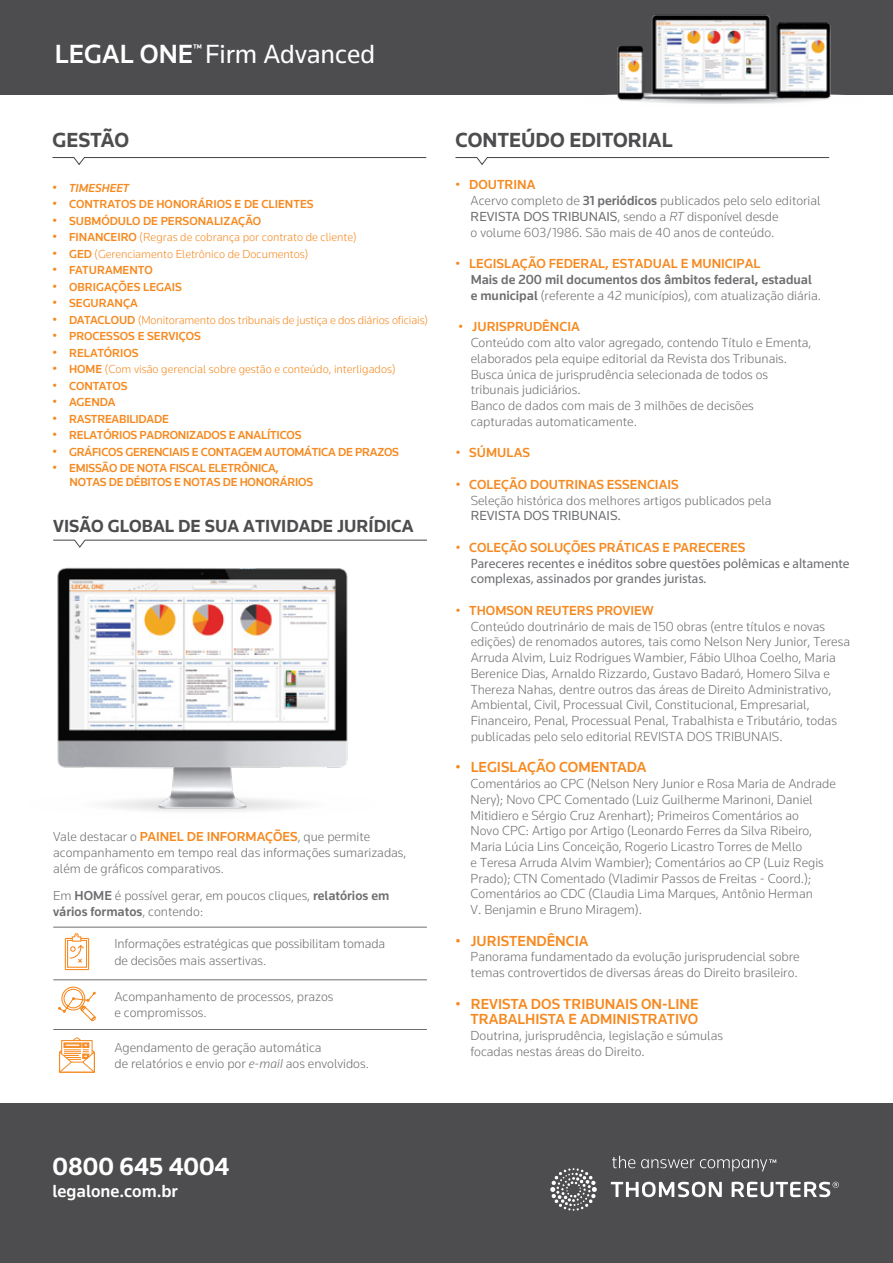
<style>
.page{position:relative;width:893px;height:1263px;background:#fff}
.page>*{position:absolute;margin:0;border:0;box-sizing:border-box;transform-origin:0 0}
.t1{font:27.15px "Knowledge 2017";color:#fff}
.t2{font:700 25.5px "Knowledge 2017";color:#fff}
.t3{font:700 21px "Knowledge 2017";color:#4d4d4f}
.t4{font:700 18px "Knowledge 2017";color:#4d4d4f}
.t5{font:500 18px "Knowledge 2017";color:#fff}
.t6{font:500 15px/15.8px "Knowledge 2017";color:#f6891f;text-align:right}
.t7{font:300 13.5px/15.8px "Knowledge 2017";color:#6d6e71}
.t8{font:300 13.5px/16.2px "Knowledge";color:#6d6e71}
.t9{font:500 13.5px/15.8px "Knowledge 2017";color:#6d6e71}
.t10{font:13.5px/15.8px "Myriad Pro";letter-spacing:-.005em;color:#6d6e71}
.t11{font:500 13.5px "Knowledge 2017";color:#f6891f}
.t12{font:13.5px "Knowledge 2017";color:#6d6e71}
.t13{font:500 12px/13.5px "Knowledge 2017";letter-spacing:-.015em;color:#f6891f}
.t14{font:300 12px "Knowledge 2017";color:#f6891f}
.t15{font:italic 500 12px "Knowledge 2017";color:#f6891f}
.s1{font-weight:500}
.s2{font-weight:300;font-style:normal;font-size:13.5px}
.s3{font-weight:300;font-size:13.5px}
.s4{font-size:13.5px}
.s5{font-weight:500;color:#f6891f}
.s6{font-style:italic}
.s7{color:#f6891f}
.s8{font-weight:400}
.s9{font-weight:300;color:#f6891f}
.s10{font-weight:300}
</style>
<div class="page">
<div style="left:0;top:1103px;width:893px;height:160px;background:#4d4d4f"></div>
<svg style="left:550px;top:1156px;width:289px;height:55px"></svg>
<svg style="left:455px;top:157px;width:375px;height:8px"></svg>
<svg style="left:52px;top:157px;width:375px;height:8px"></svg>
<div style="left:0;top:0;width:893px;height:95px;background:#4d4d4f"></div>
<hr style="left:53px;top:927px;width:374px;height:1px;background:#6d6e71">
<hr style="left:53px;top:1029px;width:374px;height:1px;background:#6d6e71">
<hr style="left:53px;top:979px;width:374px;height:1px;background:#6d6e71">
<svg style="left:59px;top:1037px;width:36px;height:36px"></svg>
<svg style="left:58px;top:986px;width:38px;height:36px"></svg>
<svg style="left:64px;top:933px;width:26px;height:38px"></svg>
<svg style="left:53px;top:539px;width:374px;height:9px"></svg>
<img style="left:57px;top:567px;width:291px;height:245px">
<img style="left:610px;top:14px;width:228px;height:90px">
<h1 class="t1" style="left:55px;top:37px;width:322px"><span class="s1">LEGAL ONE</span><sup>™</sup> Firm Advanced</h1>
<h3 class="t3" style="left:53px;top:127px;width:78px">GESTÃO</h3>
<h3 class="t3" style="left:455px;top:127px;width:219px">CONTEÚDO EDITORIAL</h3>
<p class="t15" style="left:53px;top:180px;width:78px"><span class="s2">•</span> TIMESHEET</p>
<p class="t13" style="left:53px;top:197px;width:263px"><span class="s3">•</span> CONTRATOS DE HONORÁRIOS E DE CLIENTES</p>
<p class="t13" style="left:53px;top:214px;width:210px"><span class="s3">•</span> SUBMÓDULO DE PERSONALIZAÇÃO</p>
<p class="t14" style="left:53px;top:230px;width:306px"><span class="s4">•</span> <span class="s1">FINANCEIRO</span> (Regras de cobrança por contrato de cliente)</p>
<p class="t14" style="left:53px;top:246px;width:257px"><span class="s4">•</span> <span class="s1">GED</span> (Gerenciamento Eletrônico de Documentos)</p>
<p class="t13" style="left:53px;top:263px;width:102px"><span class="s3">•</span> FATURAMENTO</p>
<p class="t13" style="left:53px;top:280px;width:131px"><span class="s3">•</span> OBRIGAÇÕES LEGAIS</p>
<p class="t13" style="left:53px;top:296px;width:87px"><span class="s3">•</span> SEGURANÇA</p>
<p class="t14" style="left:53px;top:312px;width:377px"><span class="s4">•</span> <span class="s1">DATACLOUD</span> (Monitoramento dos tribunais de justiça e dos diários oficiais)</p>
<p class="t13" style="left:53px;top:329px;width:150px"><span class="s3">•</span> PROCESSOS E SERVIÇOS</p>
<p class="t13" style="left:53px;top:346px;width:88px"><span class="s3">•</span> RELATÓRIOS</p>
<p class="t14" style="left:53px;top:362px;width:345px"><span class="s4">•</span> <span class="s1">HOME</span> (Com visão gerencial sobre gestão e conteúdo, interligados)</p>
<p class="t13" style="left:53px;top:379px;width:77px"><span class="s3">•</span> CONTATOS</p>
<p class="t13" style="left:53px;top:395px;width:64px"><span class="s3">•</span> AGENDA</p>
<p class="t13" style="left:53px;top:412px;width:118px"><span class="s3">•</span> RASTREABILIDADE</p>
<p class="t13" style="left:53px;top:428px;width:250px"><span class="s3">•</span> RELATÓRIOS PADRONIZADOS E ANALÍTICOS</p>
<p class="t13" style="left:53px;top:445px;width:348px"><span class="s3">•</span> GRÁFICOS GERENCIAIS E CONTAGEM AUTOMÁTICA DE PRAZOS</p>
<p class="t13" style="left:70px;top:461px;width:245px;text-indent:-17px"><span class="s3">•</span> EMISSÃO DE NOTA FISCAL ELETRÔNICA,<br>NOTAS DE DÉBITOS E NOTAS DE HONORÁRIOS</p>
<h3 class="t4" style="left:53px;top:514px;width:362px">VISÃO GLOBAL DE SUA ATIVIDADE JURÍDICA</h3>
<p class="t8" style="left:53px;top:828px;width:355px">Vale destacar o <span class="s5">PAINEL DE INFORMAÇÕES</span>, que permite acompanhamento em tempo real das informações sumarizadas, além de gráficos comparativos.</p>
<p class="t8" style="left:53px;top:887px;width:338px">Em <span class="s1">HOME</span> é possível gerar, em poucos cliques, <span class="s1">relatórios em vários formatos</span>, contendo:</p>
<p class="t8" style="left:114px;top:935px;width:272px">Informações estratégicas que possibilitam tomada de decisões mais assertivas.</p>
<p class="t8" style="left:114px;top:988px;width:221px">Acompanhamento de processos, prazos e compromissos.</p>
<p class="t8" style="left:114px;top:1039px;width:256px">Agendamento de geração automática<br>de relatórios e envio por <span class="s6">e-mail</span> aos envolvidos.</p>
<p class="t7" style="left:471px;top:177px;width:352px;text-indent:-15px"><span class="s7">•</span> <span class="s5">DOUTRINA<br></span>Acervo completo de <span class="s1">31 periódicos</span> publicados pelo selo editorial <span class="s8">REVISTA DOS TRIBUNAIS</span>, sendo a <span class="s6">RT</span> disponível desde<br>o volume 603/1986. São mais de 40 anos de conteúdo.</p>
<p class="t9" style="left:471px;top:256px;width:352px;text-indent:-15px"><span class="s9">•</span> <span class="s7">LEGISLAÇÃO FEDERAL, ESTADUAL E MUNICIPAL<br></span>Mais de 200 mil documentos dos âmbitos federal, estadual e municipal <span class="s10">(referente a 42 municípios), com atualização diária.</span></p>
<p class="t7" style="left:471px;top:319px;width:342px;text-indent:-12px"><span class="s7">•</span> <span class="s5">JURISPRUDÊNCIA<br></span>Conteúdo com alto valor agregado, contendo Título e Ementa, elaborados pela equipe editorial da Revista dos Tribunais.<br>Busca única de jurisprudência selecionada de todos os tribunais judiciários.<br>Banco de dados com mais de 3 milhões de decisões capturadas automaticamente.</p>
<p class="t11" style="left:456px;top:444px;width:76px"><span class="s10">•</span> SÚMULAS</p>
<p class="t7" style="left:471px;top:476px;width:302px;text-indent:-15px"><span class="s7">•</span> <span class="s5">COLEÇÃO DOUTRINAS ESSENCIAIS<br></span>Seleção histórica dos melhores artigos publicados pela</p>
<p class="t12" style="left:471px;top:507px;width:152px">REVISTA DOS TRIBUNAIS.</p>
<p class="t11" style="left:456px;top:539px;width:291px"><span class="s10">•</span> COLEÇÃO SOLUÇÕES PRÁTICAS E PARECERES</p>
<p class="t10" style="left:471px;top:555px;width:380px">Pareceres recentes e inéditos sobre questões polêmicas e altamente complexas, assinados por grandes juristas.</p>
<p class="t7" style="left:471px;top:602px;width:381px;text-indent:-15px"><span class="s7">•</span> <span class="s5">THOMSON REUTERS PROVIEW<br></span>Conteúdo doutrinário de mais de 150 obras (entre títulos e novas edições) de renomados autores, tais como Nelson Nery Junior, Teresa Arruda Alvim, Luiz Rodrigues Wambier, Fábio Ulhoa Coelho, Maria Berenice Dias, Arnaldo Rizzardo, Gustavo Badaró, Homero Silva e Thereza Nahas, dentre outros das áreas de Direito Administrativo, Ambiental, Civil, Processual Civil, Constitucional, Empresarial, Financeiro, Penal, Processual Penal, Trabalhista e Tributário, todas publicadas pelo selo editorial REVISTA DOS TRIBUNAIS.</p>
<p class="t6" style="left:456px;top:759px;width:192px"><span class="s10">•</span> LEGISLAÇÃO COMENTADA</p>
<p class="t7" style="left:471px;top:775px;width:367px">Comentários ao CPC (Nelson Nery Junior e Rosa Maria de Andrade Nery); Novo CPC Comentado (Luiz Guilherme Marinoni, Daniel Mitidiero e Sérgio Cruz Arenhart); Primeiros Comentários ao<br>Novo CPC: Artigo por Artigo (Leonardo Ferres da Silva Ribeiro, Maria Lúcia Lins Conceição, Rogerio Licastro Torres de Mello<br>e Teresa Arruda Alvim Wambier); Comentários ao CP (Luiz Regis Prado); CTN Comentado (Vladimir Passos de Freitas - Coord.); Comentários ao CDC (Claudia Lima Marques, Antônio Herman<br>V. Benjamin e Bruno Miragem).</p>
<p class="t6" style="left:456px;top:932px;width:134px"><span class="s10">•</span> JURISTENDÊNCIA</p>
<p class="t7" style="left:471px;top:949px;width:330px">Panorama fundamentado da evolução jurisprudencial sobre temas controvertidos de diversas áreas do Direito brasileiro.</p>
<p class="t6" style="left:456px;top:995px;width:245px"><span class="s10">•</span> REVISTA DOS TRIBUNAIS ON-LINE<br>TRABALHISTA E ADMINISTRATIVO</p>
<p class="t7" style="left:471px;top:1027px;width:254px">Doutrina, jurisprudência, legislação e súmulas focadas nestas áreas do Direito.</p>
<h2 class="t2" style="left:53px;top:1151px;width:178px">0800 645 4004</h2>
<h3 class="t5" style="left:53px;top:1179px;width:127px">legalone.com.br</h3>
</div>
